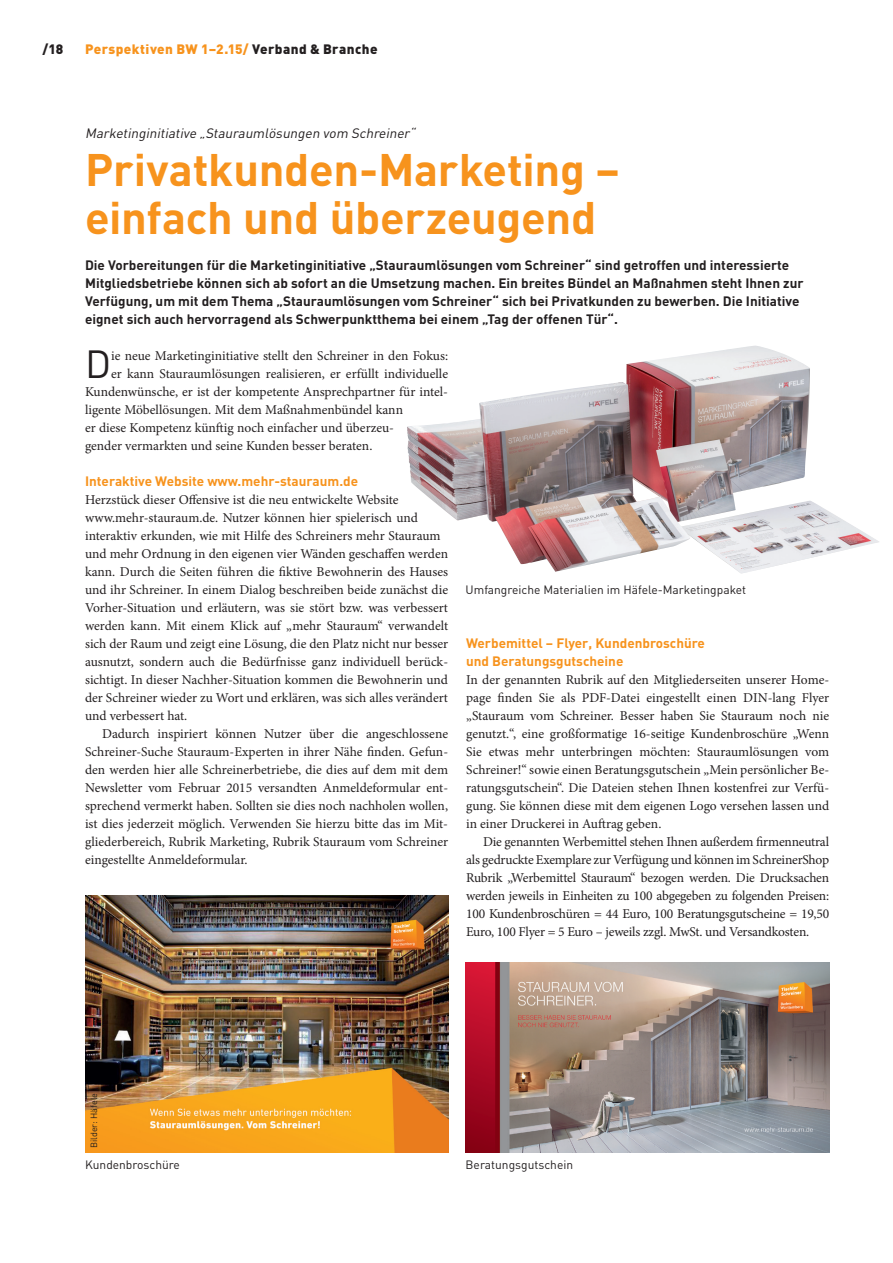
<style>
.page{position:relative;width:893px;height:1263px;background:#fff}
.page>*{position:absolute;margin:0;border:0;box-sizing:border-box;transform-origin:0 0}
.t1{font:700 45px/48px "DIN";letter-spacing:-.005em;color:#f7931d}
.t2{font:38.85px "DIN";color:#231f20}
.t3{font:13.5px/18px "Minion Pro";color:#231f20;text-align:justify}
.t4{font:700 13.5px/18px "DIN";color:#231f20}
.t5{font:700 13.5px/18px "DIN";color:#f7931d}
.t6{font:italic 13.5px "DIN";color:#231f20}
.t7{font:900 13.5px "DIN";letter-spacing:.03em;color:#f7931d}
.t8{font:900 13.5px "DIN";color:#231f20}
.t9{font:12px "DIN";color:#231f20}
.t10{font:9px "DIN";color:#231f20}
.s1{color:#231f20}
</style>
<div class="page">
<img style="left:407px;top:346px;width:364px;height:228px">
<img style="left:85px;top:895px;width:364px;height:257px">
<img style="left:466px;top:962px;width:363px;height:190px">
<p class="t8" style="left:43px;top:40px;width:22px">/18</p>
<p class="t7" style="left:85px;top:40px;width:294px">Perspektiven BW 1–2.15/ <span class="s1">Verband &amp; Branche</span></p>
<p class="t6" style="left:85px;top:124px;width:335px">Marketinginitiative „Stauraumlösungen vom Schreiner“</p>
<h1 class="t1" style="left:85px;top:143px;width:536px">Privatkunden-Marketing – einfach und überzeugend</h1>
<p class="t4" style="left:85px;top:255px;width:720px">Die Vorbereitungen für die Marketinginitiative „Stauraumlösungen vom Schreiner“ sind getroffen und interessierte Mitgliedsbetriebe können sich ab sofort an die Umsetzung machen. Ein breites Bündel an Maßnahmen steht Ihnen zur Verfügung, um mit dem Thema „Stauraumlösungen vom Schreiner“ sich bei Privatkunden zu bewerben. Die Initiative eignet sich auch hervorragend als Schwerpunktthema bei einem „Tag der offenen Tür“.</p>
<h2 class="t2" style="left:85px;top:340px;width:28px">D</h2>
<p class="t3" style="left:111px;top:347px;width:338px">ie neue Marketinginitiative stellt den Schreiner in den Fokus:</p>
<p class="t3" style="left:111px;top:365px;width:338px">er kann Stauraumlösungen realisieren, er erfüllt individuelle</p>
<p class="t3" style="left:85px;top:383px;width:365px">Kundenwünsche, er ist der kompetente Ansprechpartner für intel-</p>
<p class="t3" style="left:85px;top:401px;width:320px">ligente Möbellösungen. Mit dem Maßnahmenbündel kann</p>
<p class="t3" style="left:85px;top:419px;width:311px">er diese Kompetenz künftig noch einfacher und überzeu-</p>
<p class="t3" style="left:85px;top:437px;width:289px">gender vermarkten und seine Kunden besser beraten.</p>
<p class="t5" style="left:85px;top:472px;width:275px">Interaktive Website www.mehr-stauraum.de</p>
<p class="t3" style="left:85px;top:491px;width:365px;text-align:left">Herzstück dieser Offensive ist die neu entwickelte Website www.mehr-stauraum.de. Nutzer können hier spielerisch und interaktiv erkunden, wie mit Hilfe des Schreiners mehr Stauraum und mehr Ordnung in den eigenen vier Wänden geschaffen werden kann. Durch die Seiten führen die fiktive Bewohnerin des Hauses und ihr Schreiner. In einem Dialog beschreiben beide zunächst die Vorher-Situation und erläutern, was sie stört bzw. was verbessert werden kann. Mit einem Klick auf „mehr Stauraum“ verwandelt sich der Raum und zeigt eine Lösung, die den Platz nicht nur besser ausnutzt, sondern auch die Bedürfnisse ganz individuell berück&shy;sichtigt. In dieser Nachher-Situation kommen die Bewohnerin und der Schreiner wieder zu Wort und erklären, was sich alles verändert und verbessert hat.</p>
<p class="t3" style="left:85px;top:725px;width:365px;text-indent:17px">Dadurch inspiriert können Nutzer über die angeschlossene Schreiner-Suche Stauraum-Experten in ihrer Nähe finden. Gefun&shy;den werden hier alle Schreinerbetriebe, die dies auf dem mit dem Newsletter vom Februar 2015 versandten Anmeldeformular ent&shy;sprechend vermerkt haben. Sollten sie dies noch nachholen wollen, ist dies jederzeit möglich. Verwenden Sie hierzu bitte das im Mit&shy;gliederbereich, Rubrik Marketing, Rubrik Stauraum vom Schreiner eingestellte Anmeldeformular.</p>
<p class="t9" style="left:466px;top:582px;width:282px">Umfangreiche Materialien im Häfele-Marketingpaket</p>
<p class="t5" style="left:466px;top:633px;width:240px">Werbemittel – Flyer, Kundenbroschüre und Beratungsgutscheine</p>
<p class="t3" style="left:466px;top:671px;width:365px">In der genannten Rubrik auf den Mitgliederseiten unserer Home&shy;page finden Sie als PDF-Datei eingestellt einen DIN-lang Flyer „Stauraum vom Schreiner. Besser haben Sie Stauraum noch nie genutzt.“, eine großformatige 16-seitige Kundenbroschüre „Wenn Sie etwas mehr unterbringen möchten: Stauraumlösungen vom Schreiner!“ sowie einen Beratungsgutschein „Mein persönlicher Be&shy;ratungsgutschein“. Die Dateien stehen Ihnen kostenfrei zur Verfü&shy;gung. Sie können diese mit dem eigenen Logo versehen lassen und in einer Druckerei in Auftrag geben.</p>
<p class="t3" style="left:466px;top:833px;width:365px;text-indent:17px">Die genannten Werbemittel stehen Ihnen außerdem firmenneutral als gedruckte Exemplare zur Verfügung und können im SchreinerShop Rubrik „Werbemittel Stauraum“ bezogen werden. Die Drucksachen werden jeweils in Einheiten zu 100 abgegeben zu folgenden Preisen:<br>100 Kundenbroschüren = 44 Euro, 100 Beratungsgutscheine = 19,50<br>Euro, 100 Flyer = 5 Euro – jeweils zzgl. MwSt. und Versandkosten.</p>
<p class="t10" style="left:88px;top:1148px;width:56px;rotate:-90deg">Bilder: Häfele</p>
<p class="t9" style="left:85px;top:1157px;width:96px">Kundenbroschüre</p>
<p class="t9" style="left:466px;top:1157px;width:109px">Beratungsgutschein</p>
</div>
